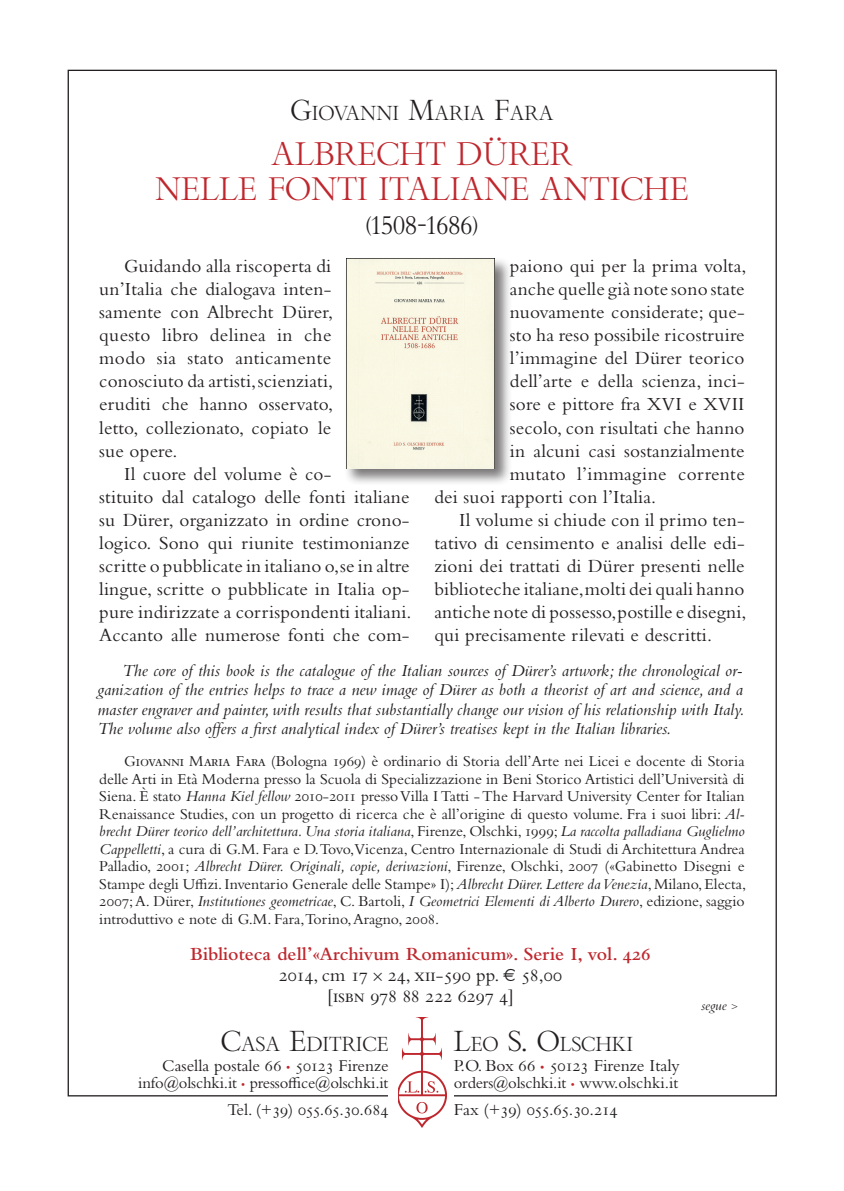
<style>
.page{position:relative;width:844px;height:1191px;background:#fff}
.page>*{position:absolute;margin:0;border:0;box-sizing:border-box;transform-origin:0 0}
._2_titolo{font:31.5px/35px "Bembo Titling MT Std";color:#be272d;text-align:center}
._3_sottotitolo{font:24.5px "Bembo Titling MT Std";color:#231f20}
._1_autore{font:19.6px "Bembo Titling MT Std";color:#231f20}
._5_testo{font:19.25px/23.1px "Bembo Std";letter-spacing:.01em;color:#231f20;text-align:justify}
._6_collana{font:600 19.25px "Bembo Std";color:#be272d}
._7_dati{font:19.25px "Bembo Std";color:#231f20}
._5_testo_inglese{font:italic 17.5px/19.2px "Bembo Std";color:#231f20;text-align:justify}
.t1{font:17.5px "Bembo Std";color:#231f20}
.t2{font:17.5px "Bembo Std";letter-spacing:-.02em;color:#231f20}
.t3{font:17.15px "Bembo Std";color:#231f20}
.t4{font:17.15px "Bembo Std";letter-spacing:-.02em;color:#231f20}
.t5{font:16.62px "Bembo Std";letter-spacing:-.01em;color:#231f20}
._5_testo-2{font:15.75px/17.5px "Bembo Std";color:#231f20;text-align:justify}
._5_testo-3{font:italic 14px "Bembo Std";color:#231f20}
.s1{font-size:28px}
.s2{font-style:italic}
.s3{font-family:"Bembo Cost"}
.s4{font-size:11.9px;color:#be272d}
.s5{font-size:11.38px;color:#be272d}
.s6{font-size:12.25px;color:#be272d}
.s7{font-size:10.5px}
</style>
<div class="page">
<img style="left:398px;top:1017px;width:48px;height:110px">
<div style="left:344px;top:257px;width:167px;height:229px;background:#231f20;opacity:.6"></div>
<img style="left:346px;top:259px;width:149px;height:210px">
<p class="_1_autore" style="left:290px;top:101px;width:264px"><span class="s1">G</span>IOVANNI <span class="s1">M</span>ARIA <span class="s1">F</span>ARA</p>
<p class="_2_titolo" style="left:155px;top:136px;width:535px">ALBRECHT DÜRER<br>NELLE FONTI ITALIANE ANTICHE</p>
<p class="_3_sottotitolo" style="left:365px;top:210px;width:115px">(1508-1686)</p>
<p class="_5_testo" style="left:509px;top:254px;width:238px">paiono qui per la prima volta,</p>
<p class="_5_testo" style="left:509px;top:277px;width:236px">anche quelle già note sono state</p>
<p class="_5_testo" style="left:509px;top:300px;width:236px">nuovamente considerate; que-</p>
<p class="_5_testo" style="left:509px;top:323px;width:236px">sto ha reso possibile ricostruire</p>
<p class="_5_testo" style="left:509px;top:346px;width:236px">l’immagine del Dürer teorico</p>
<p class="_5_testo" style="left:509px;top:369px;width:236px">dell’arte e della scienza, inci-</p>
<p class="_5_testo" style="left:509px;top:392px;width:236px">sore e pittore fra XVI e XVII</p>
<p class="_5_testo" style="left:509px;top:415px;width:236px">secolo, con risultati che hanno</p>
<p class="_5_testo" style="left:509px;top:439px;width:236px">in alcuni casi sostanzialmente</p>
<p class="_5_testo" style="left:509px;top:462px;width:236px">mutato l’immagine corrente</p>
<p class="_5_testo" style="left:434px;top:485px;width:223px">dei suoi rapporti con l’Italia.</p>
<p class="_5_testo" style="left:434px;top:508px;width:313px;text-indent:25px">Il volume si chiude con il primo ten&shy;tativo di censimento e analisi delle edi&shy;zioni dei trattati di Dürer presenti nelle biblioteche italiane, molti dei quali hanno antiche note di possesso, postille e disegni, qui precisamente rilevati e descritti.</p>
<p class="_5_testo_inglese" style="left:97px;top:661px;width:648px;text-indent:25px">The core of this book is the catalogue of the Italian sources of Dürer’s artwork; the chronological or&shy;ganization of the entries helps to trace a new image of Dürer as both a theorist of art and science, and a master engraver and painter, with results that substantially change our vision of his relationship with Italy.<br>The volume also offers a first analytical index of Dürer’s treatises kept in the Italian libraries.</p>
<p class="_5_testo" style="left:99px;top:254px;width:235px;text-indent:25px">Guidando alla riscoperta di un’Italia che dialogava inten&shy;samente con Albrecht Dürer, questo libro delinea in che modo sia stato anticamente conosciuto da artisti, scienziati, eruditi che hanno osservato, letto, collezionato, copiato le sue opere.</p>
<p class="_5_testo" style="left:99px;top:462px;width:314px;text-align:left;text-indent:25px">Il cuore del volume è co-<br>stituito dal catalogo delle fonti italiane su Dürer, organizzato in ordine crono&shy;logico. Sono qui riunite testimonianze scritte o pubblicate in italiano o, se in altre lingue, scritte o pubblicate in Italia op&shy;pure indirizzate a corrispondenti italiani.<br>Accanto alle numerose fonti che com-</p>
<p class="_5_testo-2" style="left:99px;top:752px;width:648px;text-indent:25px">Giovanni Maria Fara (Bologna 1969) è ordinario di Storia dell’Arte nei Licei e docente di Storia delle Arti in Età Moderna presso la Scuola di Specializzazione in Beni Storico Artistici dell’Università di Siena. È stato <span class="s2">Hanna Kiel fellow</span> 2010-2011 presso Villa I Tatti - The Harvard University Center for Italian Renaissance Studies, con un progetto di ricerca che è all’origine di questo volume. Fra i suoi libri: <span class="s2">Al&shy;brecht Dürer teorico dell’architettura. Una storia italiana</span>, Firenze, Olschki, 1999; <span class="s2">La raccolta palladiana Guglielmo Cappelletti</span>, a cura di G.M. Fara e D.Tovo,Vicenza, Centro Internazionale di Studi di Architettura Andrea Palladio, 2001; <span class="s2">Albrecht Dürer. Originali, copie, derivazioni</span>, Firenze, Olschki, 2007 («Gabinetto Disegni e Stampe degli Uffizi. Inventario Generale delle Stampe» I); <span class="s2">Albrecht Dürer. Lettere da Venezia</span>, Milano, Electa, 2007; A. Dürer, <span class="s2">Institutiones geometricae</span>, C. Bartoli, <span class="s2">I Geometrici Elementi di Alberto Durero</span>, edizione, saggio introduttivo e note di G.M. Fara,Torino, Aragno, 2008.</p>
<p class="_6_collana" style="left:190px;top:943px;width:461px">Biblioteca dell’«Archivum Romanicum». Serie I, vol. 426</p>
<p class="_7_dati" style="left:279px;top:963px;width:285px">2014, cm 17 <span class="s3">¥</span> 24, xii-590 pp. <span class="s3">√</span> 58,00</p>
<p class="_7_dati" style="left:327px;top:984px;width:188px">[isbn 978 88 222 6297 4]</p>
<p class="_1_autore" style="left:221px;top:1031px;width:169px"><span class="s1">C</span>ASA <span class="s1">E</span>DITRICE</p>
<p class="t3" style="left:162px;top:1055px;width:228px">Casella postale 66 <span class="s4">•</span> 50123 Firenze</p>
<p class="t5" style="left:138px;top:1073px;width:251px">info@olschki.it <span class="s5">•</span> pressoffice@olschki.it</p>
<p class="t4" style="left:227px;top:1099px;width:162px">Tel. (+39) 055.65.30.684</p>
<p class="_1_autore" style="left:453px;top:1031px;width:181px"><span class="s1">L</span>EO <span class="s1">S. O</span>LSCHKI</p>
<p class="t1" style="left:453px;top:1054px;width:227px">P.O. Box 66 <span class="s6">•</span> 50123 Firenze Italy</p>
<p class="t5" style="left:453px;top:1073px;width:226px">orders@olschki.it <span class="s5">•</span> www.olschki.it</p>
<p class="t2" style="left:453px;top:1098px;width:165px">Fax (+39) 055.65.30.214</p>
<p class="_5_testo-3" style="left:700px;top:997px;width:38px">segue <span class="s7">&gt;</span></p>
</div>
